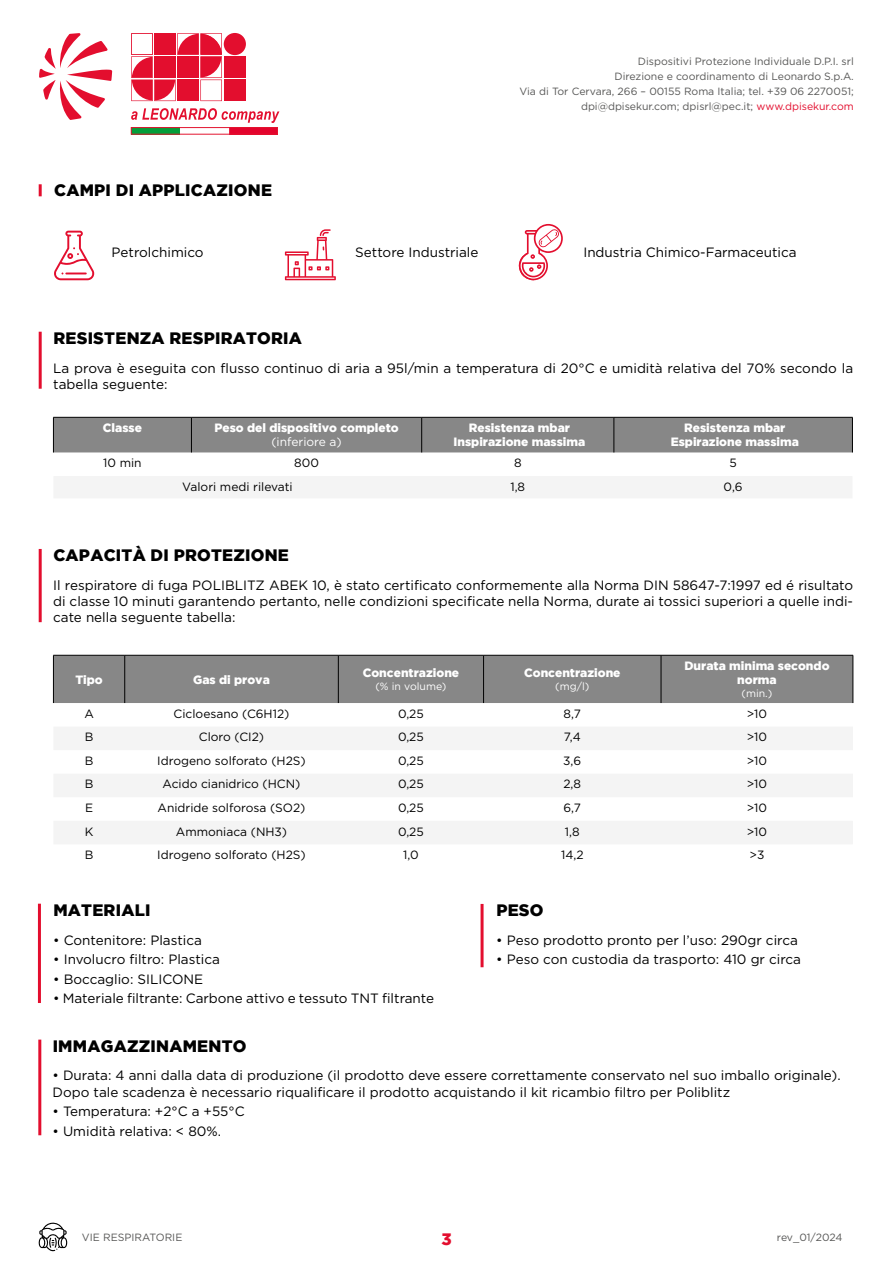
<style>
.page{position:relative;width:893px;height:1263px;background:#fff}
.page>*{position:absolute;margin:0;border:0;box-sizing:border-box;transform-origin:0 0}
.t1{font:900 16.5px "Gotham";letter-spacing:.015em;color:#000}
.t2{font:900 16.5px "Gotham";color:#e30e2e}
.t3{font:13.5px/16.2px "Gotham";color:#000}
.t4{font:12px "Gotham";color:#000}
.t5{font:900 12px/14.4px "Gotham";color:#fff;text-align:center}
.t6{font:12px "Gotham";color:#fff}
.t7{font:10.5px/15px "Gotham";color:#575756;text-align:right}
.t8{font:10.5px "Gotham";color:#fff}
.s1{color:#e30e2e}
</style>
<div class="page">
<svg style="left:39px;top:1222px;width:28px;height:29px"></svg>
<div style="left:224px;top:56px;width:22px;height:22px;background:#e30e2e"></div>
<div style="left:224px;top:80px;width:22px;height:21px;background:#e30e2e"></div>
<div style="left:224px;top:33px;width:22px;height:22px;background:#e30e2e;border-radius:50%"></div>
<svg style="left:131px;top:33px;width:91px;height:68px"></svg>
<svg style="left:131px;top:108px;width:148px;height:15px"></svg>
<svg style="left:39px;top:33px;width:73px;height:87px"></svg>
<img style="left:133px;top:129px;width:143px;height:3px">
<div style="left:131px;top:127px;width:147px;height:7px;border:1px solid #e31530"></div>
<div style="left:54px;top:656px;width:799px;height:47px;background:#878787"></div>
<svg style="left:54px;top:727px;width:799px;height:117px;fill:#f4f4f4"></svg>
<hr style="left:338px;top:655px;width:1px;height:48px;background:#000">
<hr style="left:483px;top:655px;width:1px;height:48px;background:#000">
<hr style="left:661px;top:655px;width:1px;height:48px;background:#000">
<hr style="left:53px;top:655px;width:72px;height:1px;background:#000">
<hr style="left:125px;top:655px;width:213px;height:1px;background:#000">
<hr style="left:338px;top:655px;width:146px;height:1px;background:#000">
<hr style="left:484px;top:655px;width:177px;height:1px;background:#000">
<hr style="left:661px;top:655px;width:192px;height:1px;background:#000">
<hr style="left:53px;top:655px;width:1px;height:48px;background:#000">
<hr style="left:124px;top:655px;width:1px;height:48px;background:#000">
<hr style="left:853px;top:655px;width:1px;height:48px;background:#000">
<hr style="left:39px;top:549px;width:3px;height:73px;background:#e30e2e">
<hr style="left:38px;top:1039px;width:3px;height:96px;background:#e30e2e">
<hr style="left:481px;top:904px;width:3px;height:63px;background:#e30e2e">
<div style="left:54px;top:418px;width:798px;height:34px;background:#878787"></div>
<div style="left:54px;top:476px;width:798px;height:22px;background:#f4f4f4"></div>
<hr style="left:191px;top:417px;width:1px;height:35px;background:#000">
<hr style="left:421px;top:417px;width:1px;height:35px;background:#000">
<hr style="left:53px;top:417px;width:138px;height:1px;background:#000">
<hr style="left:191px;top:417px;width:231px;height:1px;background:#000">
<hr style="left:422px;top:417px;width:192px;height:1px;background:#000">
<hr style="left:614px;top:417px;width:239px;height:1px;background:#000">
<hr style="left:53px;top:417px;width:1px;height:35px;background:#000">
<hr style="left:614px;top:417px;width:1px;height:35px;background:#000">
<hr style="left:852px;top:417px;width:1px;height:35px;background:#000">
<hr style="left:39px;top:332px;width:3px;height:57px;background:#e30e2e">
<hr style="left:38px;top:904px;width:3px;height:99px;background:#e30e2e">
<svg style="left:39px;top:184px;width:3px;height:12px"></svg>
<svg style="left:54px;top:231px;width:41px;height:49px"></svg>
<hr style="left:65px;top:272px;width:22px;height:2px;background:#e30e2e">
<svg style="left:285px;top:229px;width:51px;height:51px"></svg>
<svg style="left:519px;top:224px;width:44px;height:56px"></svg>
<p class="t1" style="left:54px;top:181px;width:219px">CAMPI DI APPLICAZIONE</p>
<p class="t7" style="left:519px;top:54px;width:336px">Dispositivi Protezione Individuale D.P.I. srl<br>Direzione e coordinamento di Leonardo S.p.A.<br>Via di Tor Cervara, 266 – 00155 Roma Italia; tel. +39 06 2270051; dpi@dpisekur.com; dpisrl@pec.it; <span class="s1">www.dpisekur.com</span></p>
<p class="t3" style="left:112px;top:244px;width:94px">Petrolchimico</p>
<p class="t3" style="left:355px;top:244px;width:125px">Settore Industriale</p>
<p class="t3" style="left:583px;top:244px;width:215px">Industria Chimico-Farmaceutica</p>
<p class="t1" style="left:53px;top:328px;width:250px">RESISTENZA RESPIRATORIA</p>
<p class="t3" style="left:53px;top:359px;width:801px">La prova è eseguita con flusso continuo di aria a 95l/min a temperatura di 20°C e umidità relativa del 70% secondo la tabella seguente:</p>
<p class="t5" style="left:103px;top:420px;width:41px">Classe</p>
<p class="t5" style="left:214px;top:420px;width:186px">Peso del dispositivo completo</p>
<p class="t6" style="left:271px;top:434px;width:72px">(inferiore a)</p>
<p class="t5" style="left:454px;top:420px;width:133px">Resistenza mbar<br>Inspirazione massima</p>
<p class="t5" style="left:671px;top:420px;width:130px">Resistenza mbar<br>Espirazione massima</p>
<p class="t4" style="left:103px;top:455px;width:40px">10 min</p>
<p class="t4" style="left:294px;top:455px;width:26px">800</p>
<p class="t4" style="left:514px;top:455px;width:9px">8</p>
<p class="t4" style="left:729px;top:455px;width:9px">5</p>
<p class="t4" style="left:182px;top:479px;width:112px">Valori medi rilevati</p>
<p class="t4" style="left:510px;top:479px;width:16px">1,8</p>
<p class="t4" style="left:724px;top:479px;width:21px">0,6</p>
<p class="t1" style="left:53px;top:546px;width:237px">CAPACITÀ DI PROTEZIONE</p>
<p class="t3" style="left:53px;top:577px;width:801px;text-align:justify">Il respiratore di fuga POLIBLITZ ABEK 10, è stato certificato conformemente alla Norma DIN 58647-7:1997 ed é risultato di classe 10 minuti garantendo pertanto, nelle condizioni specificate nella Norma, durate ai tossici superiori a quelle indi&shy;cate nella seguente tabella:</p>
<p class="t5" style="left:75px;top:672px;width:29px">Tipo</p>
<p class="t5" style="left:193px;top:672px;width:78px">Gas di prova</p>
<p class="t5" style="left:363px;top:665px;width:98px">Concentrazione</p>
<p class="t8" style="left:375px;top:679px;width:73px">(% in volume)</p>
<p class="t5" style="left:524px;top:665px;width:98px">Concentrazione</p>
<p class="t8" style="left:555px;top:679px;width:36px">(mg/l)</p>
<p class="t5" style="left:684px;top:658px;width:147px">Durata minima secondo norma</p>
<p class="t8" style="left:741px;top:687px;width:32px">(min.)</p>
<p class="t4" style="left:84px;top:706px;width:11px">A</p>
<p class="t4" style="left:174px;top:706px;width:117px">Cicloesano (C6H12)</p>
<p class="t4" style="left:398px;top:706px;width:27px">0,25</p>
<p class="t4" style="left:564px;top:706px;width:19px">8,7</p>
<p class="t4" style="left:747px;top:706px;width:22px">&gt;10</p>
<p class="t4" style="left:85px;top:729px;width:10px">B</p>
<p class="t4" style="left:199px;top:729px;width:67px">Cloro (CI2)</p>
<p class="t4" style="left:398px;top:729px;width:27px">0,25</p>
<p class="t4" style="left:564px;top:729px;width:18px">7,4</p>
<p class="t4" style="left:747px;top:729px;width:22px">&gt;10</p>
<p class="t4" style="left:85px;top:753px;width:10px">B</p>
<p class="t4" style="left:157px;top:753px;width:150px">Idrogeno solforato (H2S)</p>
<p class="t4" style="left:398px;top:753px;width:27px">0,25</p>
<p class="t4" style="left:563px;top:753px;width:20px">3,6</p>
<p class="t4" style="left:747px;top:753px;width:22px">&gt;10</p>
<p class="t4" style="left:85px;top:776px;width:10px">B</p>
<p class="t4" style="left:163px;top:776px;width:139px">Acido cianidrico (HCN)</p>
<p class="t4" style="left:398px;top:776px;width:27px">0,25</p>
<p class="t4" style="left:563px;top:776px;width:19px">2,8</p>
<p class="t4" style="left:747px;top:776px;width:22px">&gt;10</p>
<p class="t4" style="left:85px;top:800px;width:10px">E</p>
<p class="t4" style="left:158px;top:800px;width:149px">Anidride solforosa (SO2)</p>
<p class="t4" style="left:398px;top:800px;width:27px">0,25</p>
<p class="t4" style="left:563px;top:800px;width:19px">6,7</p>
<p class="t4" style="left:747px;top:800px;width:22px">&gt;10</p>
<p class="t4" style="left:85px;top:824px;width:10px">K</p>
<p class="t4" style="left:176px;top:824px;width:113px">Ammoniaca (NH3)</p>
<p class="t4" style="left:398px;top:824px;width:27px">0,25</p>
<p class="t4" style="left:565px;top:824px;width:16px">1,8</p>
<p class="t4" style="left:747px;top:824px;width:22px">&gt;10</p>
<p class="t4" style="left:85px;top:847px;width:10px">B</p>
<p class="t4" style="left:157px;top:847px;width:150px">Idrogeno solforato (H2S)</p>
<p class="t4" style="left:403px;top:847px;width:17px">1,0</p>
<p class="t4" style="left:561px;top:847px;width:24px">14,2</p>
<p class="t4" style="left:749px;top:847px;width:16px">&gt;3</p>
<p class="t1" style="left:53px;top:900px;width:99px">MATERIALI</p>
<p class="t3" style="left:53px;top:931px;width:150px">• Contenitore: Plastica</p>
<p class="t3" style="left:53px;top:951px;width:168px">• Involucro filtro: Plastica</p>
<p class="t3" style="left:53px;top:970px;width:152px">• Boccaglio: SILICONE</p>
<p class="t3" style="left:53px;top:990px;width:382px">• Materiale filtrante: Carbone attivo e tessuto TNT filtrante</p>
<p class="t1" style="left:53px;top:1036px;width:195px">IMMAGAZZINAMENTO</p>
<p class="t1" style="left:496px;top:900px;width:49px">PESO</p>
<p class="t3" style="left:496px;top:931px;width:303px">• Peso prodotto pronto per l’uso: 290gr circa</p>
<p class="t3" style="left:496px;top:951px;width:306px">• Peso con custodia da trasporto: 410 gr circa</p>
<p class="t3" style="left:53px;top:1067px;width:790px">• Durata: 4 anni dalla data di produzione (il prodotto deve essere correttamente conservato nel suo imballo originale).<br>Dopo tale scadenza è necessario riqualificare il prodotto acquistando il kit ricambio filtro per Poliblitz</p>
<p class="t3" style="left:53px;top:1103px;width:194px">• Temperatura: +2°C a +55°C</p>
<p class="t3" style="left:53px;top:1122px;width:170px">• Umidità relativa: &lt; 80%.</p>
<p class="t7" style="left:82px;top:1230px;width:102px">VIE RESPIRATORIE</p>
<p class="t2" style="left:441px;top:1230px;width:12px">3</p>
<p class="t7" style="left:777px;top:1230px;width:67px">rev_01/2024</p>
</div>
